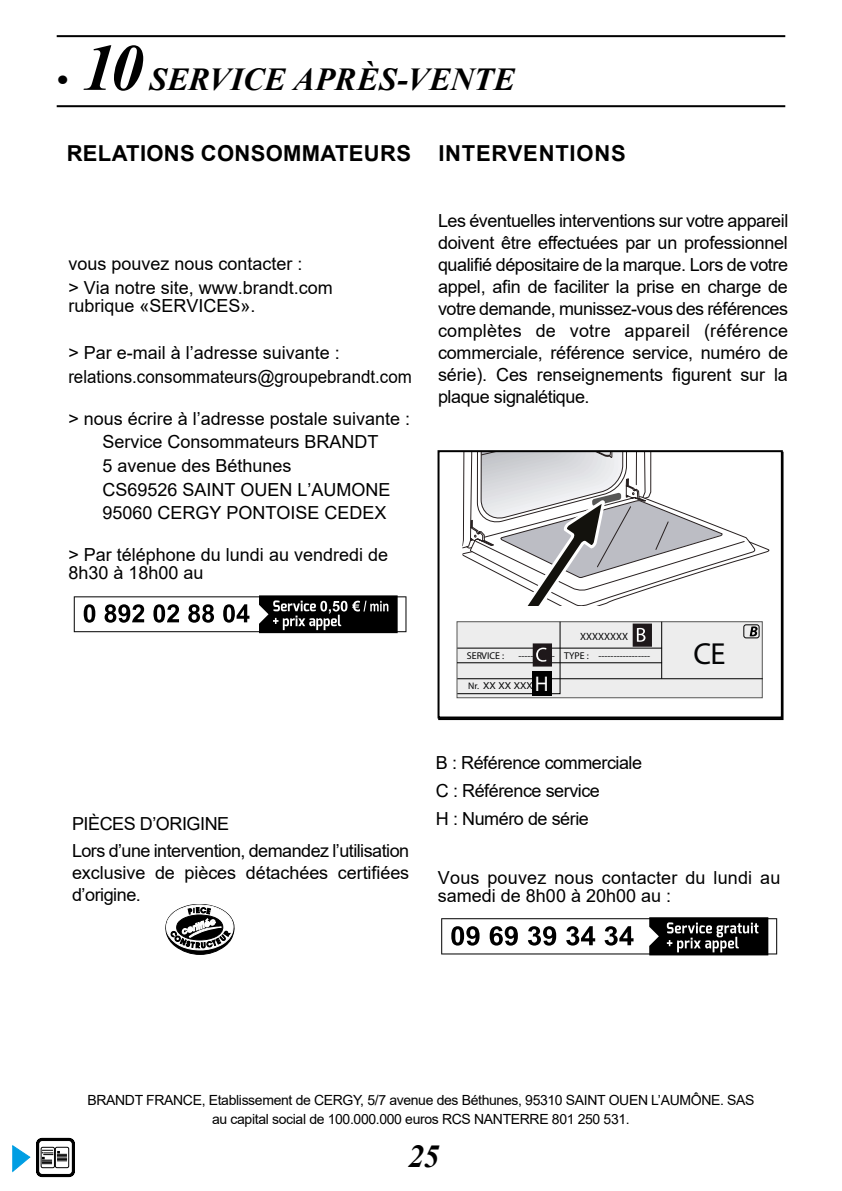
<style>
.page{position:relative;width:842px;height:1191px;background:#fff}
.page>*{position:absolute;margin:0;border:0;box-sizing:border-box;transform-origin:0 0}
.t1{font:italic 700 32px "Times New Roman";letter-spacing:.005em;color:#000}
.t2{font:500 30.6px "Bauhaus";color:#040506}
.t3{font:500 26.4px "Bauhaus";color:#040506}
.t4{font:700 22px "Arial";letter-spacing:.015em;color:#000}
.t5{font:700 22px "Arial";letter-spacing:.035em;color:#000}
.t6{font:21.2px "Myriad Pro";color:#fff}
.t7{font:18px/22px "Arial";color:#000}
.t8{font:18px/27.6px "Arial";letter-spacing:-.03em;color:#000}
.t9{font:18px/27.6px "Arial";letter-spacing:-.025em;color:#000}
.t10{font:14px/19.6px "Arial";letter-spacing:-.025em;color:#000;text-align:center}
.t11{font:700 10.6px "Helvetica";color:#040506}
.t12{font:300 9.8px "Helvetica";color:#040506}
.t13{font:700 9.8px "Helvetica";color:#040506}
.t14{font:9.6px "Helvetica";color:#040506}
.s1{font-size:66px}
.s2{font-weight:700}
</style>
<div class="page">
<svg style="left:13px;top:1137px;width:62px;height:41px"></svg>
<svg style="left:74px;top:595px;width:332px;height:38px"></svg>
<svg style="left:441px;top:917px;width:336px;height:38px"></svg>
<div style="left:437px;top:450px;width:346px;height:268px;border:2px solid #000"></div>
<div style="left:457px;top:622px;width:305px;height:75px;background:#ededed"></div>
<div style="left:457px;top:621px;width:306px;height:77px;border:1px solid #575756"></div>
<hr style="left:457px;top:678px;width:306px;height:1px;background:#000">
<div style="left:743px;top:624px;width:16px;height:14px;border:1px solid #000;border-radius:2px"></div>
<svg style="left:457px;top:451px;width:300px;height:243px"></svg>
<div style="left:533px;top:671px;width:19px;height:25px;background:#000"></div>
<svg style="left:166px;top:904px;width:68px;height:50px"></svg>
<hr style="left:57px;top:35px;width:728px;height:2px;background:#000">
<hr style="left:57px;top:105px;width:728px;height:2px;background:#000">
<h1 class="t1" style="left:57px;top:57px;width:460px">• <span class="s1">10</span> SERVICE APRÈS-VENTE</h1>
<p class="t4" style="left:67px;top:137px;width:346px">RELATIONS CONSOMMATEURS</p>
<p class="t7" style="left:68px;top:252px;width:266px;line-height:23.6px">vous pouvez nous contacter :<br>&gt; Via notre site, www.brandt.com</p>
<p class="t7" style="left:68px;top:294px;width:189px">rubrique «SERVICES».</p>
<p class="t7" style="left:68px;top:341px;width:345px;line-height:23.6px">&gt; Par e-mail à l’adresse suivante : relations.consommateurs@groupebrandt.com</p>
<p class="t7" style="left:102px;top:406px;width:309px;line-height:23.6px;text-indent:-34px">&gt; nous écrire à l’adresse postale suivante :<br>Service Consommateurs BRANDT<br>5 avenue des Béthunes<br>CS69526 SAINT OUEN L’AUMONE<br>95060 CERGY PONTOISE CEDEX</p>
<p class="t7" style="left:68px;top:545px;width:321px;line-height:18px">&gt; Par téléphone du lundi au vendredi de<br>8h30 à 18h00 au</p>
<p class="t5" style="left:438px;top:137px;width:189px">INTERVENTIONS</p>
<p class="t7" style="left:438px;top:210px;width:352px;text-align:justify">Les éventuelles interventions sur votre appareil doivent être effectuées par un professionnel qualifié dépositaire de la marque. Lors de votre appel, afin de faciliter la prise en charge de votre demande, munissez-vous des références complètes de votre appareil (référence commerciale, référence service, numéro de série). Ces renseignements figurent sur la plaque signalétique.</p>
<p class="t13" style="left:467px;top:649px;width:39px">SERVICE :</p>
<p class="t12" style="left:518px;top:649px;width:38px">------------</p>
<p class="t6" style="left:535px;top:671px;width:15px">H</p>
<p class="t14" style="left:468px;top:680px;width:73px"><span class="s2">Nr.</span> XX XX XXXX</p>
<p class="t11" style="left:580px;top:629px;width:50px">XXXXXXXX</p>
<p class="t12" style="left:564px;top:649px;width:88px"><span class="s2">TYPE :</span> -----------------</p>
<h3 class="t3" style="left:684px;top:629px;width:30px">CE</h3>
<h2 class="t2" style="left:655px;top:634px;width:71px"><sub>I</sub> CE</h2>
<p class="t8" style="left:72px;top:809px;width:339px">PIÈCES D’ORIGINE<br>Lors d’une intervention, demandez l’utilisation</p>
<p class="t7" style="left:72px;top:862px;width:339px">exclusive de pièces détachées certifiées d’origine.</p>
<p class="t9" style="left:436px;top:749px;width:208px">B : Référence commerciale<br>C : Référence service<br>H : Numéro de série</p>
<p class="t7" style="left:438px;top:869px;width:344px;line-height:18px">Vous pouvez nous contacter du lundi au samedi de 8h00 à 20h00 au :</p>
<p class="t10" style="left:87px;top:1090px;width:668px">BRANDT FRANCE, Etablissement de CERGY, 5/7 avenue des Béthunes, 95310 SAINT OUEN L’AUMÔNE. SAS au capital social de 100.000.000 euros RCS NANTERRE 801 250 531.</p>
<h1 class="t1" style="left:408px;top:1134px;width:33px">25</h1>
</div>
